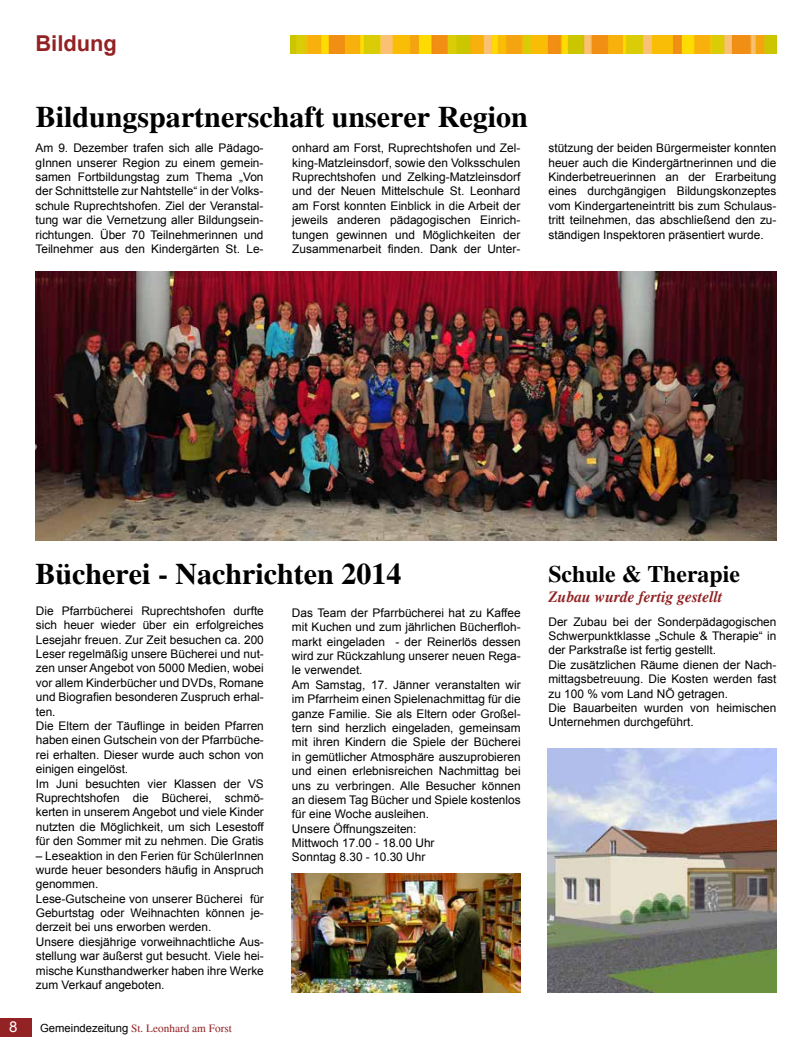
<style>
.page{position:relative;width:812px;height:1053px;background:#fff}
.page>*{position:absolute;margin:0;border:0;box-sizing:border-box;transform-origin:0 0}
.t1{font:700 30px "Times";color:#000}
.t2{font:700 23.75px "Times";color:#000}
.t3{font:700 21.88px "Arial";color:#922224}
.t4{font:italic 700 15.62px "Times";color:#922224}
.t5{font:15px "Arial";color:#fff}
.t6{font:11.88px/14.4px "Arial";color:#000}
.t7{font:11.25px "Times";color:#922224}
.s1{font-family:"Arial";color:#000}
</style>
<div class="page">
<div style="left:0;top:1017px;width:32px;height:19px;background:#922224"></div>
<img style="left:290px;top:35px;width:486px;height:18px">
<img style="left:292px;top:873px;width:228px;height:119px">
<img style="left:35px;top:271px;width:741px;height:269px">
<img style="left:547px;top:748px;width:229px;height:244px">
<h3 class="t3" style="left:35px;top:29px;width:83px">Bildung</h3>
<h1 class="t1" style="left:36px;top:99px;width:493px">Bildungspartnerschaft unserer Region</h1>
<p class="t6" style="left:35px;top:141px;width:229px;text-align:justify">Am 9. Dezember trafen sich alle Pädago&shy;gInnen unserer Region zu einem gemein&shy;samen Fortbildungstag zum Thema „Von der Schnittstelle zur Nahtstelle“ in der Volks&shy;schule Ruprechtshofen. Ziel der Veranstal&shy;tung war die Vernetzung aller Bildungsein&shy;richtungen. Über 70 Teilnehmerinnen und Teilnehmer aus den Kindergärten St. Le-</p>
<p class="t6" style="left:292px;top:141px;width:229px;text-align:justify">onhard am Forst, Ruprechtshofen und Zel&shy;king-Matzleinsdorf, sowie den Volksschulen Ruprechtshofen und Zelking-Matzleinsdorf und der Neuen Mittelschule St. Leonhard am Forst konnten Einblick in die Arbeit der jeweils anderen pädagogischen Einrich&shy;tungen gewinnen und Möglichkeiten der Zusammenarbeit finden. Dank der Unter-</p>
<p class="t6" style="left:548px;top:141px;width:229px;text-align:justify">stützung der beiden Bürgermeister konnten heuer auch die Kindergärtnerinnen und die Kinderbetreuerinnen an der Erarbeitung eines durchgängigen Bildungskonzeptes vom Kindergarteneintritt bis zum Schulaus&shy;tritt teilnehmen, das abschließend den zu&shy;ständigen Inspektoren präsentiert wurde.</p>
<h1 class="t1" style="left:35px;top:556px;width:367px">Bücherei - Nachrichten 2014</h1>
<p class="t6" style="left:36px;top:603px;width:229px">Die Pfarrbücherei Ruprechtshofen durfte sich heuer wieder über ein erfolgreiches Lesejahr freuen. Zur Zeit besuchen ca. 200<br>Leser regelmäßig unsere Bücherei und nut&shy;zen unser Angebot von 5000 Medien, wobei vor allem Kinderbücher und DVDs, Romane und Biografien besonderen Zuspruch erhal&shy;ten.<br>Die Eltern der Täuflinge in beiden Pfarren haben einen Gutschein von der Pfarrbüche&shy;rei erhalten. Dieser wurde auch schon von einigen eingelöst.<br>Im Juni besuchten vier Klassen der VS Ruprechtshofen die Bücherei, schmö&shy;kerten in unserem Angebot und viele Kinder nutzten die Möglichkeit, um sich Lesestoff für den Sommer mit zu nehmen. Die Gratis</p>
<p class="t6" style="left:36px;top:848px;width:229px">– Leseaktion in den Ferien für SchülerInnen wurde heuer besonders häufig in Anspruch genommen.<br>Lese-Gutscheine von unserer Bücherei für Geburtstag oder Weihnachten können je&shy;derzeit bei uns erworben werden.<br>Unsere diesjährige vorweihnachtliche Aus&shy;stellung war äußerst gut besucht. Viele hei&shy;mische Kunsthandwerker haben ihre Werke zum Verkauf angeboten.</p>
<p class="t5" style="left:9px;top:1017px;width:10px">8</p>
<p class="t7" style="left:40px;top:1021px;width:193px"><span class="s1">Gemeindezeitung</span> St. Leonhard am Forst</p>
<p class="t6" style="left:292px;top:605px;width:230px">Das Team der Pfarrbücherei hat zu Kaffee mit Kuchen und zum jährlichen Bücherfloh&shy;markt eingeladen - der Reinerlös dessen wird zur Rückzahlung unserer neuen Rega&shy;le verwendet.<br>Am Samstag, 17. Jänner veranstalten wir im Pfarrheim einen Spielenachmittag für die ganze Familie. Sie als Eltern oder Großel&shy;tern sind herzlich eingeladen, gemeinsam mit ihren Kindern die Spiele der Bücherei in gemütlicher Atmosphäre auszuprobieren und einen erlebnisreichen Nachmittag bei uns zu verbringen. Alle Besucher können an diesem Tag Bücher und Spiele kostenlos für eine Woche ausleihen.<br>Unsere Öffnungszeiten:<br>Mittwoch 17.00 - 18.00 Uhr<br>Sonntag 8.30 - 10.30 Uhr</p>
<h2 class="t2" style="left:548px;top:559px;width:193px">Schule &amp; Therapie</h2>
<h3 class="t4" style="left:548px;top:587px;width:176px">Zubau wurde fertig gestellt</h3>
<p class="t6" style="left:548px;top:614px;width:229px">Der Zubau bei der Sonderpädagogischen Schwerpunktklasse „Schule &amp; Therapie“ in der Parkstraße ist fertig gestellt.<br>Die zusätzlichen Räume dienen der Nach&shy;mittagsbetreuung. Die Kosten werden fast zu 100 % vom Land NÖ getragen.<br>Die Bauarbeiten wurden von heimischen Unternehmen durchgeführt.</p>
</div>
